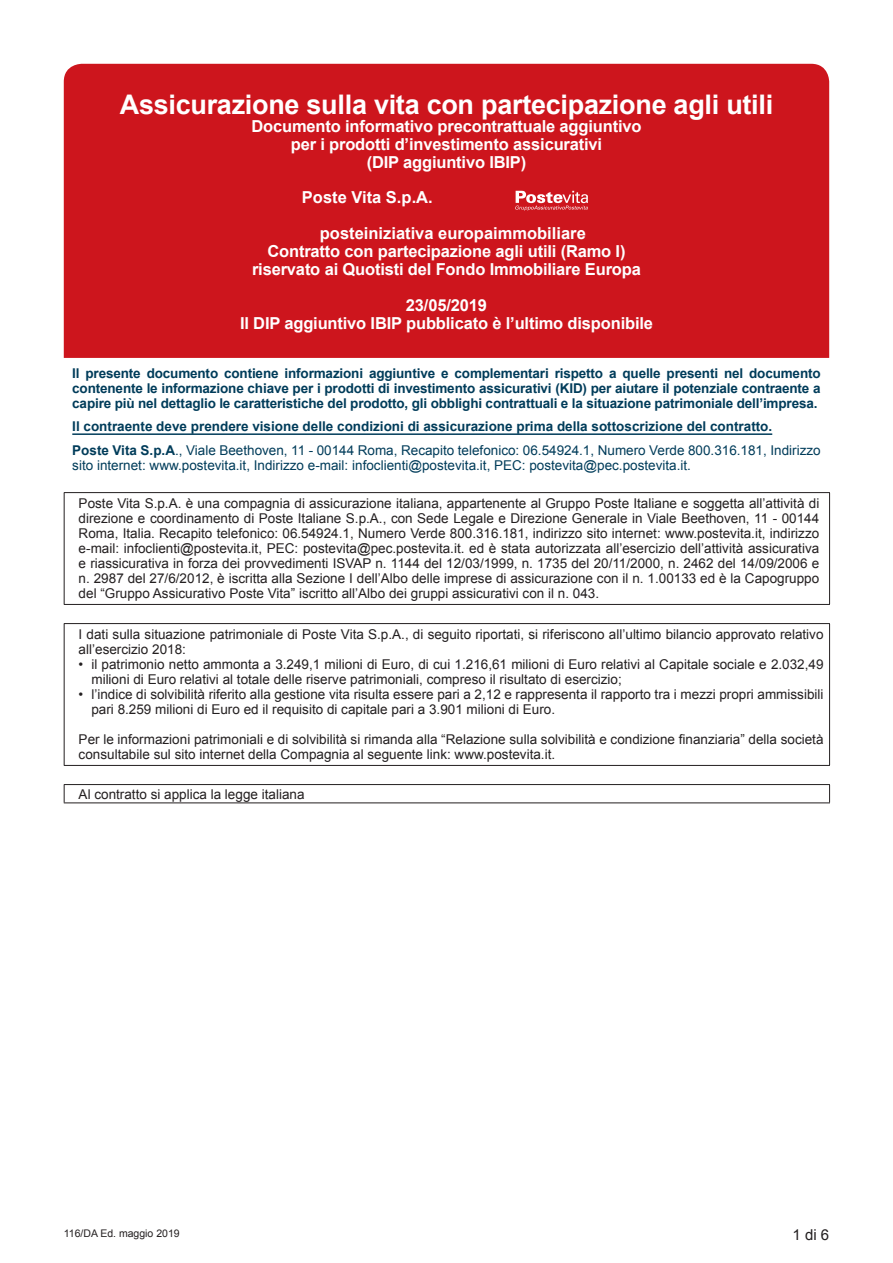
<style>
.page{position:relative;width:893px;height:1263px;background:#fff}
.page>*{position:absolute;margin:0;border:0;box-sizing:border-box;transform-origin:0 0}
.t1{font:700 27px "Arial";letter-spacing:-.01em;color:#fff}
.t2{font:700 16.5px "Arial";letter-spacing:-.01em;color:#fff}
.t3{font:15px "Arial";color:#231f20}
.t4{font:13.5px/15px "Arial";color:#231f20}
.t5{font:700 13.5px/15px "Arial";color:#013c5a;text-align:justify}
.t6{font:13.5px/15px "Arial";color:#013c5a}
.t7{font:10.5px "Arial";color:#231f20}
.s1{font-weight:700}
</style>
<div class="page">
<div style="left:64px;top:64px;width:765px;height:294px;background:#cd151d"></div>
<svg style="left:515px;top:191px;width:73px;height:20px"></svg>
<hr style="left:72px;top:433px;width:700px;height:2px;background:#013c5a">
<hr style="left:64px;top:492px;width:766px;height:1px;background:#231f20">
<hr style="left:64px;top:493px;width:1px;height:111px;background:#231f20">
<hr style="left:829px;top:493px;width:1px;height:111px;background:#231f20">
<hr style="left:64px;top:802px;width:766px;height:1px;background:#231f20">
<hr style="left:64px;top:604px;width:766px;height:1px;background:#231f20">
<hr style="left:64px;top:623px;width:766px;height:1px;background:#231f20">
<hr style="left:64px;top:624px;width:1px;height:141px;background:#231f20">
<hr style="left:829px;top:624px;width:1px;height:141px;background:#231f20">
<hr style="left:64px;top:765px;width:766px;height:1px;background:#231f20">
<hr style="left:64px;top:784px;width:766px;height:1px;background:#231f20">
<svg style="left:64px;top:785px;width:1px;height:17px"></svg>
<svg style="left:829px;top:785px;width:1px;height:17px"></svg>
<p class="t1" style="left:120px;top:87px;width:655px">Assicurazione sulla vita con partecipazione agli utili</p>
<p class="t2" style="left:251px;top:116px;width:392px">Documento informativo precontrattuale aggiuntivo</p>
<p class="t2" style="left:291px;top:134px;width:313px">per i prodotti d’investimento assicurativi</p>
<p class="t2" style="left:367px;top:152px;width:161px">(DIP aggiuntivo IBIP)</p>
<p class="t2" style="left:302px;top:186px;width:132px">Poste Vita S.p.A.</p>
<p class="t2" style="left:320px;top:222px;width:267px">posteiniziativa europaimmobiliare</p>
<p class="t2" style="left:267px;top:240px;width:360px">Contratto con partecipazione agli utili (Ramo I)</p>
<p class="t2" style="left:252px;top:258px;width:390px">riservato ai Quotisti del Fondo Immobiliare Europa</p>
<p class="t2" style="left:406px;top:294px;width:83px">23/05/2019</p>
<p class="t2" style="left:240px;top:312px;width:415px">Il DIP aggiuntivo IBIP pubblicato è l’ultimo disponibile</p>
<p class="t5" style="left:72px;top:366px;width:750px">Il presente documento contiene informazioni aggiuntive e complementari rispetto a quelle presenti nel documento contenente le informazione chiave per i prodotti di investimento assicurativi (KID) per aiutare il potenziale contraente a capire più nel dettaglio le caratteristiche del prodotto, gli obblighi contrattuali e la situazione patrimoniale dell’impresa.</p>
<p class="t5" style="left:72px;top:419px;width:701px">Il contraente deve prendere visione delle condizioni di assicurazione prima della sottoscrizione del contratto.</p>
<p class="t6" style="left:72px;top:443px;width:750px"><span class="s1">Poste Vita S.p.A</span>., Viale Beethoven, 11 - 00144 Roma, Recapito telefonico: 06.54924.1, Numero Verde 800.316.181, Indirizzo sito internet: www.postevita.it, Indirizzo e-mail: infoclienti@postevita.it, PEC: postevita@pec.postevita.it.</p>
<p class="t4" style="left:79px;top:496px;width:742px;text-align:justify">Poste Vita S.p.A. è una compagnia di assicurazione italiana, appartenente al Gruppo Poste Italiane e soggetta all’attività di direzione e coordinamento di Poste Italiane S.p.A., con Sede Legale e Direzione Generale in Viale Beethoven, 11 - 00144<br>Roma, Italia. Recapito telefonico: 06.54924.1, Numero Verde 800.316.181, indirizzo sito internet: www.postevita.it, indirizzo e-mail: infoclienti@postevita.it, PEC: postevita@pec.postevita.it. ed è stata autorizzata all’esercizio dell’attività assicurativa e riassicurativa in forza dei provvedimenti ISVAP n. 1144 del 12/03/1999, n. 1735 del 20/11/2000, n. 2462 del 14/09/2006 e n. 2987 del 27/6/2012, è iscritta alla Sezione I dell’Albo delle imprese di assicurazione con il n. 1.00133 ed è la Capogruppo del “Gruppo Assicurativo Poste Vita” iscritto all’Albo dei gruppi assicurativi con il n. 043.</p>
<p class="t4" style="left:79px;top:627px;width:746px">I dati sulla situazione patrimoniale di Poste Vita S.p.A., di seguito riportati, si riferiscono all’ultimo bilancio approvato relativo all’esercizio 2018:</p>
<p class="t4" style="left:91px;top:657px;width:734px;text-indent:-13px">• il patrimonio netto ammonta a 3.249,1 milioni di Euro, di cui 1.216,61 milioni di Euro relativi al Capitale sociale e 2.032,49 milioni di Euro relativi al totale delle riserve patrimoniali, compreso il risultato di esercizio;</p>
<p class="t4" style="left:91px;top:687px;width:734px;text-indent:-13px">• l’indice di solvibilità riferito alla gestione vita risulta essere pari a 2,12 e rappresenta il rapporto tra i mezzi propri ammissibili pari 8.259 milioni di Euro ed il requisito di capitale pari a 3.901 milioni di Euro.</p>
<p class="t4" style="left:79px;top:732px;width:746px">Per le informazioni patrimoniali e di solvibilità si rimanda alla “Relazione sulla solvibilità e condizione finanziaria” della società consultabile sul sito internet della Compagnia al seguente link: www.postevita.it.</p>
<p class="t4" style="left:79px;top:786px;width:227px">Al contratto si applica la legge italiana</p>
<p class="t7" style="left:64px;top:1226px;width:117px">116/DA Ed. maggio 2019</p>
<p class="t3" style="left:792px;top:1225px;width:38px">1 di 6</p>
</div>
